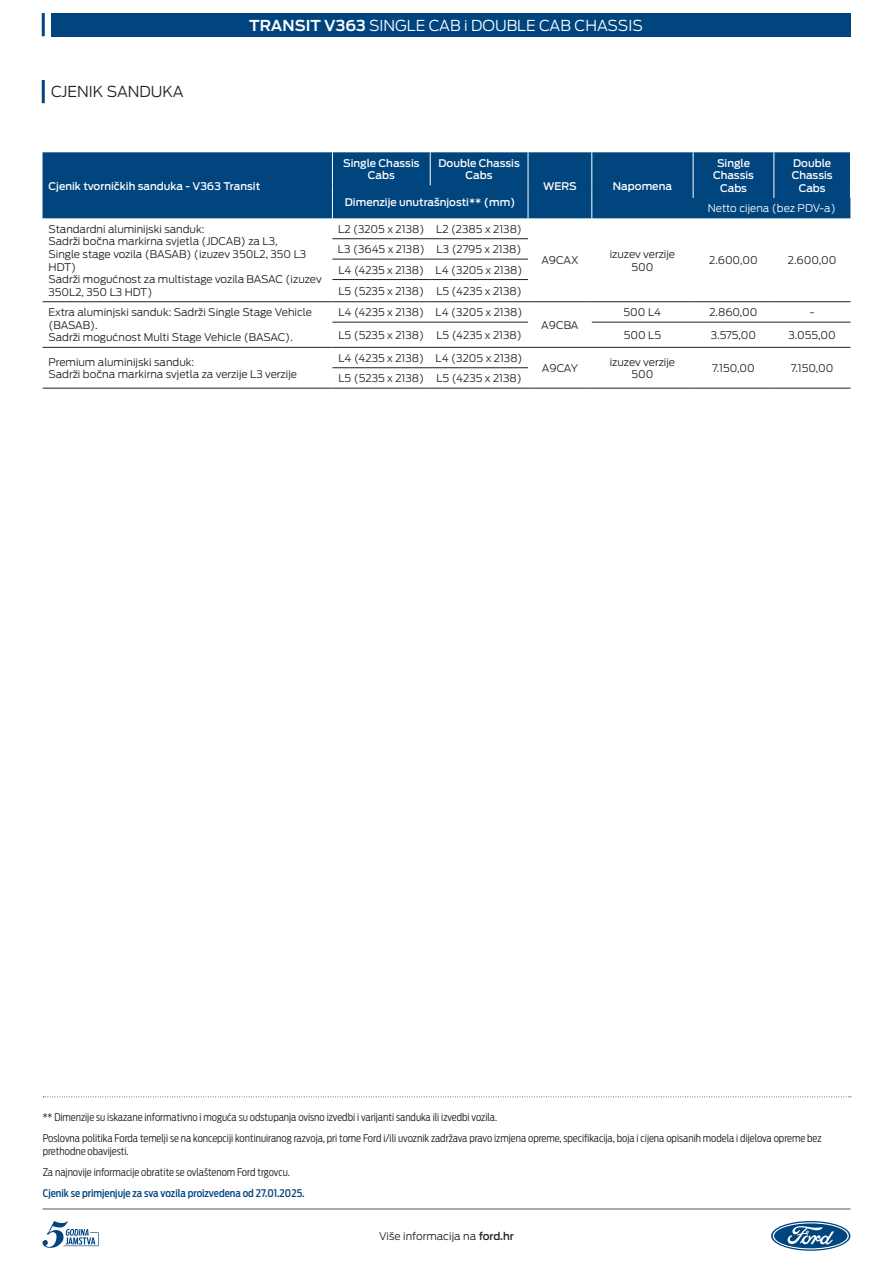
<style>
.page{position:relative;width:893px;height:1263px;background:#fff}
.page>*{position:absolute;margin:0;border:0;box-sizing:border-box;transform-origin:0 0}
.t1{font:300 15px "Ford Antenna";color:#fff}
.t2{font:300 15px "Ford Antenna";color:#231f20}
.t3{font:300 10.5px/12.6px "Ford Antenna";color:#231f20}
.t4{font:300 10.5px/21.1px "Ford Antenna Cond";color:#231f20}
.t5{font:500 10.5px/12.6px "Ford Antenna";color:#fff;text-align:center}
.t6{font:500 10.5px "Ford Antenna Cond";color:#01457f}
.t7{font:300 10.5px "Ford Antenna";letter-spacing:-.005em;color:#fff}
.s1{font-weight:600}
.s2{font-weight:500}
</style>
<div class="page">
<hr style="left:43px;top:1209px;width:807px;height:1px;background:#435a69">
<svg style="left:771px;top:1221px;width:79px;height:30px"></svg>
<svg style="left:773px;top:1222px;width:76px;height:27px"></svg>
<svg style="left:42px;top:1221px;width:57px;height:27px"></svg>
<div style="left:51px;top:13px;width:799px;height:23px;background:#01457f"></div>
<hr style="left:42px;top:13px;width:3px;height:23px;background:#01457f">
<hr style="left:42px;top:80px;width:3px;height:23px;background:#01457f">
<div style="left:43px;top:152px;width:807px;height:66px;background:#01457f"></div>
<hr style="left:332px;top:238px;width:98px;height:1px;background:#231f20">
<hr style="left:430px;top:238px;width:98px;height:1px;background:#231f20">
<hr style="left:332px;top:259px;width:98px;height:1px;background:#231f20">
<hr style="left:430px;top:259px;width:98px;height:1px;background:#231f20">
<hr style="left:332px;top:279px;width:98px;height:1px;background:#231f20">
<hr style="left:430px;top:279px;width:98px;height:1px;background:#231f20">
<hr style="left:43px;top:301px;width:289px;height:1px;background:#231f20">
<hr style="left:332px;top:301px;width:98px;height:1px;background:#231f20">
<hr style="left:430px;top:301px;width:98px;height:1px;background:#231f20">
<hr style="left:528px;top:301px;width:64px;height:1px;background:#231f20">
<hr style="left:592px;top:301px;width:101px;height:1px;background:#231f20">
<hr style="left:693px;top:301px;width:81px;height:1px;background:#231f20">
<hr style="left:774px;top:301px;width:76px;height:1px;background:#231f20">
<hr style="left:332px;top:322px;width:98px;height:1px;background:#231f20">
<hr style="left:430px;top:322px;width:98px;height:1px;background:#231f20">
<hr style="left:592px;top:322px;width:101px;height:1px;background:#231f20">
<hr style="left:693px;top:322px;width:81px;height:1px;background:#231f20">
<hr style="left:774px;top:322px;width:76px;height:1px;background:#231f20">
<hr style="left:43px;top:347px;width:289px;height:1px;background:#231f20">
<hr style="left:332px;top:347px;width:98px;height:1px;background:#231f20">
<hr style="left:430px;top:347px;width:98px;height:1px;background:#231f20">
<hr style="left:528px;top:347px;width:64px;height:1px;background:#231f20">
<hr style="left:592px;top:347px;width:101px;height:1px;background:#231f20">
<hr style="left:693px;top:347px;width:81px;height:1px;background:#231f20">
<hr style="left:774px;top:347px;width:76px;height:1px;background:#231f20">
<hr style="left:332px;top:367px;width:98px;height:1px;background:#231f20">
<hr style="left:430px;top:367px;width:98px;height:1px;background:#231f20">
<hr style="left:43px;top:388px;width:289px;height:1px;background:#231f20">
<hr style="left:332px;top:388px;width:98px;height:1px;background:#231f20">
<hr style="left:430px;top:388px;width:98px;height:1px;background:#231f20">
<hr style="left:528px;top:388px;width:64px;height:1px;background:#231f20">
<hr style="left:592px;top:388px;width:101px;height:1px;background:#231f20">
<hr style="left:693px;top:388px;width:81px;height:1px;background:#231f20">
<hr style="left:774px;top:388px;width:76px;height:1px;background:#231f20">
<hr style="left:332px;top:152px;width:1px;height:33px;background:#fff">
<hr style="left:430px;top:152px;width:1px;height:33px;background:#fff">
<hr style="left:528px;top:152px;width:1px;height:33px;background:#fff">
<hr style="left:592px;top:152px;width:1px;height:33px;background:#fff">
<hr style="left:693px;top:152px;width:1px;height:33px;background:#fff">
<hr style="left:774px;top:152px;width:1px;height:33px;background:#fff">
<svg style="left:693px;top:185px;width:1px;height:13px"></svg>
<svg style="left:774px;top:185px;width:1px;height:13px"></svg>
<svg style="left:332px;top:185px;width:1px;height:33px"></svg>
<svg style="left:528px;top:185px;width:1px;height:33px"></svg>
<svg style="left:592px;top:185px;width:1px;height:33px"></svg>
<svg style="left:43px;top:1096px;width:808px;height:1px"></svg>
<h1 class="t2" style="left:51px;top:79px;width:134px">cjenik sanduka</h1>
<h1 class="t1" style="left:249px;top:12px;width:392px"><span class="s1">TRANSIT V363</span> Single cab i double cab chass is</h1>
<p class="t5" style="left:49px;top:178px;width:213px">Cjenik tvorničkih sanduka - V363 Transit</p>
<p class="t5" style="left:343px;top:155px;width:78px">Single Chassis<br>Cabs</p>
<p class="t5" style="left:438px;top:155px;width:83px">Double Chassis<br>Cabs</p>
<p class="t5" style="left:345px;top:195px;width:172px">Dimenzije unutrašnjosti** (mm)</p>
<p class="t5" style="left:543px;top:178px;width:35px">WERS</p>
<p class="t5" style="left:613px;top:178px;width:61px">Napomena</p>
<p class="t5" style="left:713px;top:155px;width:42px">Single<br>Chassis<br>Cabs</p>
<p class="t5" style="left:792px;top:155px;width:42px">Double<br>Chassis<br>Cabs</p>
<p class="t7" style="left:708px;top:200px;width:130px">N etto cijena (bez PDV-a)</p>
<p class="t3" style="left:49px;top:221px;width:275px">Standardni aluminijski sanduk:<br>Sadrži bočna markirna svjetla (JDCAB) za L3,<br>Single stage vozila (BASAB) (izuzev 350L2, 350 L3<br>H DT)<br>Sadrži mogućnost za multistage vozila BASAC (izuzev 350L2, 350 L3 H DT)</p>
<p class="t3" style="left:338px;top:221px;width:185px">L2 (3205 x 2138) L2 (2385 x 2138)</p>
<p class="t3" style="left:338px;top:238px;width:186px;line-height:20.9px;text-align:justify">L3 (3645 x 2138) L3 (2795 x 2138)<br>L4 (4235 x 2138) L4 (3205 x 2138)<br>L5 (5235 x 2138) L5 (4235 x 2138)</p>
<p class="t3" style="left:541px;top:253px;width:39px">A9CAX</p>
<p class="t3" style="left:610px;top:247px;width:67px;text-align:center">izuzev verzije<br>500</p>
<p class="t3" style="left:709px;top:253px;width:50px">2.600,00</p>
<p class="t3" style="left:788px;top:253px;width:50px">2.600,00</p>
<p class="t3" style="left:48px;top:305px;width:265px">Extra aluminjski sanduk: Sadrži Single Stage Vehicle (BASAB).<br>Sadrži mogućnost Multi Stage Vehicle (BASAC).</p>
<p class="t3" style="left:338px;top:305px;width:186px">L4 (4235 x 2138) L4 (3205 x 2138)</p>
<p class="t3" style="left:624px;top:305px;width:39px">500 L4</p>
<p class="t3" style="left:709px;top:305px;width:50px">2.860,00</p>
<p class="t3" style="left:810px;top:305px;width:6px">-</p>
<p class="t3" style="left:541px;top:317px;width:38px">A9CBA</p>
<p class="t3" style="left:338px;top:328px;width:185px">L5 (5235 x 2138) L5 (4235 x 2138)</p>
<p class="t3" style="left:624px;top:328px;width:39px">500 L5</p>
<p class="t3" style="left:711px;top:328px;width:47px">3.575,00</p>
<p class="t3" style="left:788px;top:328px;width:49px">3.055,00</p>
<p class="t3" style="left:49px;top:354px;width:250px">Premium aluminijski sanduk:<br>Sadrži bočna markirna svjetla za verzije L3 verzije</p>
<p class="t3" style="left:338px;top:350px;width:186px">L4 (4235 x 2138) L4 (3205 x 2138)</p>
<p class="t3" style="left:338px;top:371px;width:185px">L5 (5235 x 2138) L5 (4235 x 2138)</p>
<p class="t3" style="left:542px;top:361px;width:38px">A9CAY</p>
<p class="t3" style="left:610px;top:354px;width:67px;text-align:center">izuzev verzije<br>500</p>
<p class="t3" style="left:712px;top:361px;width:44px">7.150,00</p>
<p class="t3" style="left:791px;top:361px;width:44px">7.150,00</p>
<p class="t4" style="left:43px;top:1105px;width:780px">** Dimenzije su iskazane informativno i moguća su odstupanja ovisno izvedbi i varijanti sanduka ili izvedbi vozila.<br>Poslovna politika Forda temelji se na koncepciji kontinuiranog razvoja, pri tome Ford i/ili uvoznik zadržava pravo izmjena opreme, specifikacija, boja i cijena opisanih modela i dijelova opreme bez</p>
<p class="t4" style="left:43px;top:1139px;width:249px">prethodne obavijesti.<br>Za najnovije informacije obratite se ovlaštenom Ford trgovcu.</p>
<p class="t6" style="left:43px;top:1184px;width:263px">Cjenik se primjenjuje za sva vozila proizvedena od 27.01.2025.</p>
<p class="t3" style="left:379px;top:1229px;width:136px">Više informacija na <span class="s2">ford.hr</span></p>
</div>
